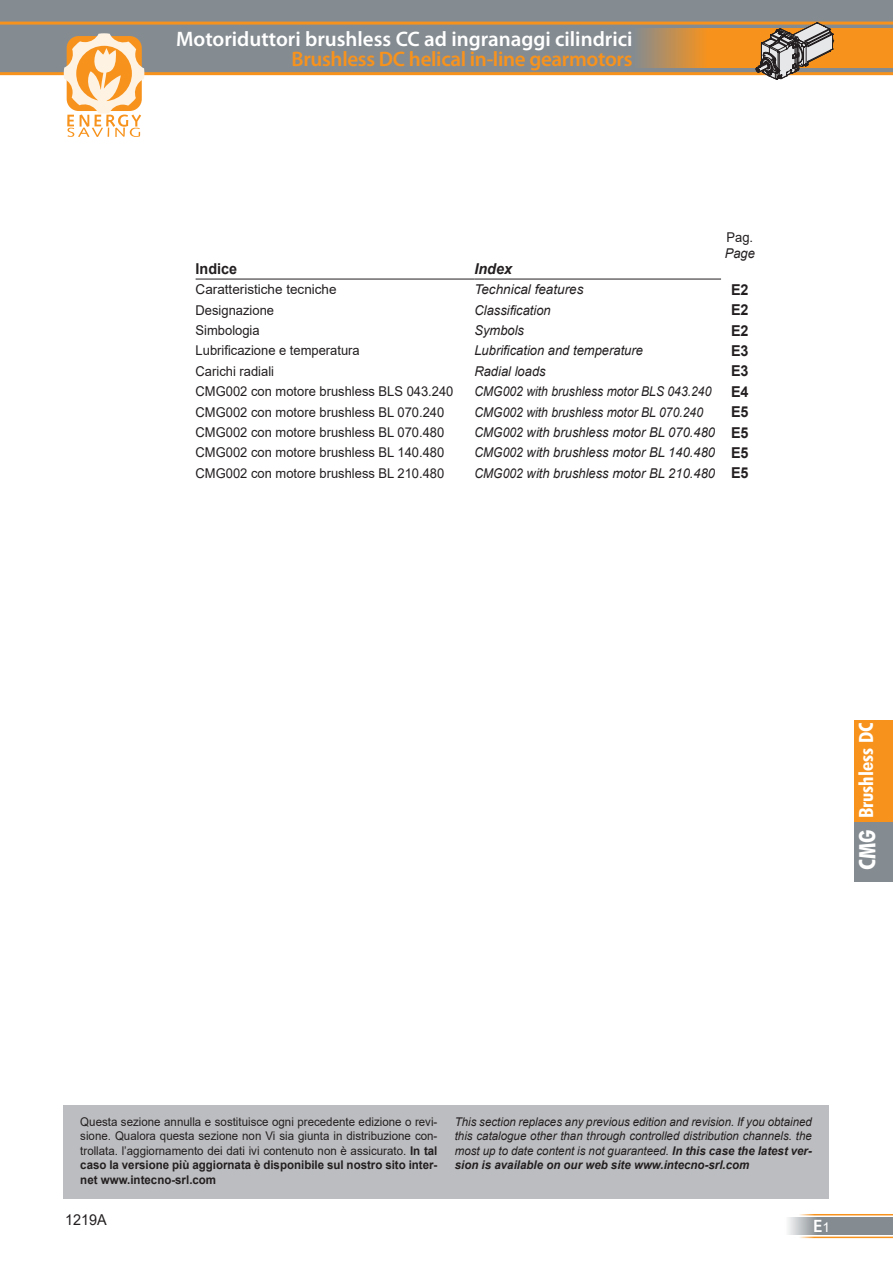
<style>
.page{position:relative;width:893px;height:1263px;background:#fff}
.page>*{position:absolute;margin:0;border:0;box-sizing:border-box;transform-origin:0 0}
.t1{font:700 condensed 22.5px "Futura BT";color:#fff;scale:1.08 1}
.t2{font:600 21px "Myriad Pro";color:#fff}
.t3{font:600 21px "Myriad Pro";letter-spacing:-.015em;color:#f7931d}
.t4{font:700 condensed 19.5px "Futura BT";color:#fff;scale:1.08 1}
.t5{font:600 18px "Myriad Pro";color:#fff}
.t6{font:700 15px "Arial";color:#231f20;scale:.96 1}
.t7{font:15px "Arial";color:#231f20;scale:.96 1}
.t8{font:italic 700 15px "Arial";color:#231f20;scale:.96 1}
.t9{font:13.5px "Arial";color:#231f20;scale:.96 1}
.t10{font:italic 13.5px "Arial";color:#231f20;scale:.9 1}
.t11{font:italic 13.5px "Arial";color:#231f20;scale:.96 1}
.t12{font:13.5px "Arial";color:#231f20}
.t13{font:italic 13.5px "Arial";color:#231f20}
.t14{font:12px/14.4px "Arial";color:#231f20;text-align:justify;scale:.96 1}
.t15{font:italic 12px/14.4px "Arial";color:#231f20;text-align:justify;scale:.96 1}
.s1{font-weight:700;font-style:normal;font-size:15px}
.s2{font-weight:700}
.s3{font-family:"Arial";font-weight:400;font-size:13.5px}
</style>
<div class="page">
<div style="left:0;top:0;width:893px;height:74px;background:#858c91"></div>
<hr style="left:0;top:72px;width:893px;height:3px;background:#f7931d">
<hr style="left:0;top:22px;width:893px;height:3px;background:#f7931d">
<svg style="left:640px;top:28px;width:253px;height:40px;background:#e29131"></svg>
<svg style="left:755px;top:22px;width:78px;height:58px"></svg>
<div style="left:855px;top:721px;width:38px;height:102px;background:#f7931d"></div>
<div style="left:855px;top:822px;width:38px;height:60px;background:#858c91"></div>
<hr style="left:793px;top:1236px;width:100px;height:2px;background:#f7931d">
<hr style="left:793px;top:1214px;width:100px;height:1px;background:#f7931d">
<svg style="left:788px;top:1217px;width:105px;height:18px;background:#949a9f"></svg>
<div style="left:64px;top:1106px;width:765px;height:93px;background:#bcbdc0"></div>
<hr style="left:196px;top:279px;width:278px;height:1px;background:#231f20">
<hr style="left:474px;top:279px;width:247px;height:1px;background:#231f20">
<svg style="left:64px;top:33px;width:80px;height:104px"></svg>
<h2 class="t2" style="left:176px;top:26px;width:458px">Motoriduttori brushless CC ad ingranaggi cilindrici</h2>
<h2 class="t3" style="left:292px;top:45px;width:342px">Brushless DC helical in-line gearmotors</h2>
<p class="t9" style="left:726px;top:228px;width:29px">Pag.</p>
<p class="t11" style="left:725px;top:244px;width:33px">Page</p>
<p class="t6" style="left:196px;top:258px;width:45px">Indice</p>
<p class="t8" style="left:474px;top:258px;width:41px">Index</p>
<p class="t12" style="left:196px;top:280px;width:143px">Caratteristiche tecniche</p>
<p class="t13" style="left:474px;top:281px;width:111px">Technical features</p>
<p class="t6" style="left:731px;top:279px;width:20px">E2</p>
<p class="t9" style="left:196px;top:301px;width:83px">Designazione</p>
<p class="t11" style="left:474px;top:301px;width:81px">Classification</p>
<p class="t6" style="left:731px;top:299px;width:20px">E2</p>
<p class="t9" style="left:196px;top:321px;width:68px">Simbologia</p>
<p class="t11" style="left:474px;top:321px;width:53px">Symbols</p>
<p class="t6" style="left:731px;top:320px;width:20px">E2</p>
<p class="t9" style="left:196px;top:341px;width:173px">Lubrificazione e temperatura</p>
<p class="t11" style="left:474px;top:342px;width:177px">Lubrification and temperature</p>
<p class="t6" style="left:731px;top:340px;width:20px">E3</p>
<p class="t9" style="left:196px;top:362px;width:83px">Carichi radiali</p>
<p class="t11" style="left:474px;top:362px;width:76px">Radial loads</p>
<p class="t6" style="left:731px;top:360px;width:20px">E3</p>
<p class="t9" style="left:196px;top:382px;width:270px">CMG002 con motore brushless BLS 043.240</p>
<p class="t10" style="left:474px;top:383px;width:265px">CMG002 with brushless motor BLS 043.240</p>
<p class="t6" style="left:731px;top:381px;width:20px">E4</p>
<p class="t9" style="left:196px;top:403px;width:261px">CMG002 con motore brushless BL 070.240</p>
<p class="t10" style="left:474px;top:403px;width:256px">CMG002 with brushless motor BL 070.240</p>
<p class="t6" style="left:731px;top:401px;width:20px">E5</p>
<p class="t9" style="left:196px;top:423px;width:261px">CMG002 con motore brushless BL 070.480</p>
<p class="t10" style="left:474px;top:424px;width:306px">CMG002 with brushless motor BL 070.480 <span class="s1">E5</span></p>
<p class="t9" style="left:196px;top:443px;width:261px">CMG002 con motore brushless BL 140.480</p>
<p class="t10" style="left:474px;top:444px;width:306px">CMG002 with brushless motor BL 140.480 <span class="s1">E5</span></p>
<p class="t9" style="left:196px;top:464px;width:261px">CMG002 con motore brushless BL 210.480</p>
<p class="t10" style="left:474px;top:464px;width:306px">CMG002 with brushless motor BL 210.480 <span class="s1">E5</span></p>
<h3 class="t4" style="left:854px;top:818px;width:90px;rotate:-90deg">Brushless DC</h3>
<h1 class="t1" style="left:854px;top:870px;width:39px;rotate:-90deg">CMG</h1>
<p class="t14" style="left:80px;top:1114px;width:374px">Questa sezione annulla e sostituisce ogni precedente edizione o revi&shy;sione. Qualora questa sezione non Vi sia giunta in distribuzione con&shy;trollata. l’aggiornamento dei dati ivi contenuto non è assicurato. <span class="s2">In tal caso la versione più aggiornata è disponibile sul nostro sito inter&shy;net www.intecno-srl.com</span></p>
<p class="t15" style="left:455px;top:1115px;width:374px">This section replaces any previous edition and revision. If you obtained this catalogue other than through controlled distribution channels. the most up to date content is not guaranteed. <span class="s2">In this case the latest ver&shy;sion is available on our web site www.intecno-srl.com</span></p>
<p class="t7" style="left:65px;top:1209px;width:45px">1219A</p>
<h3 class="t5" style="left:813px;top:1214px;width:18px">E<span class="s3">1</span></h3>
</div>
